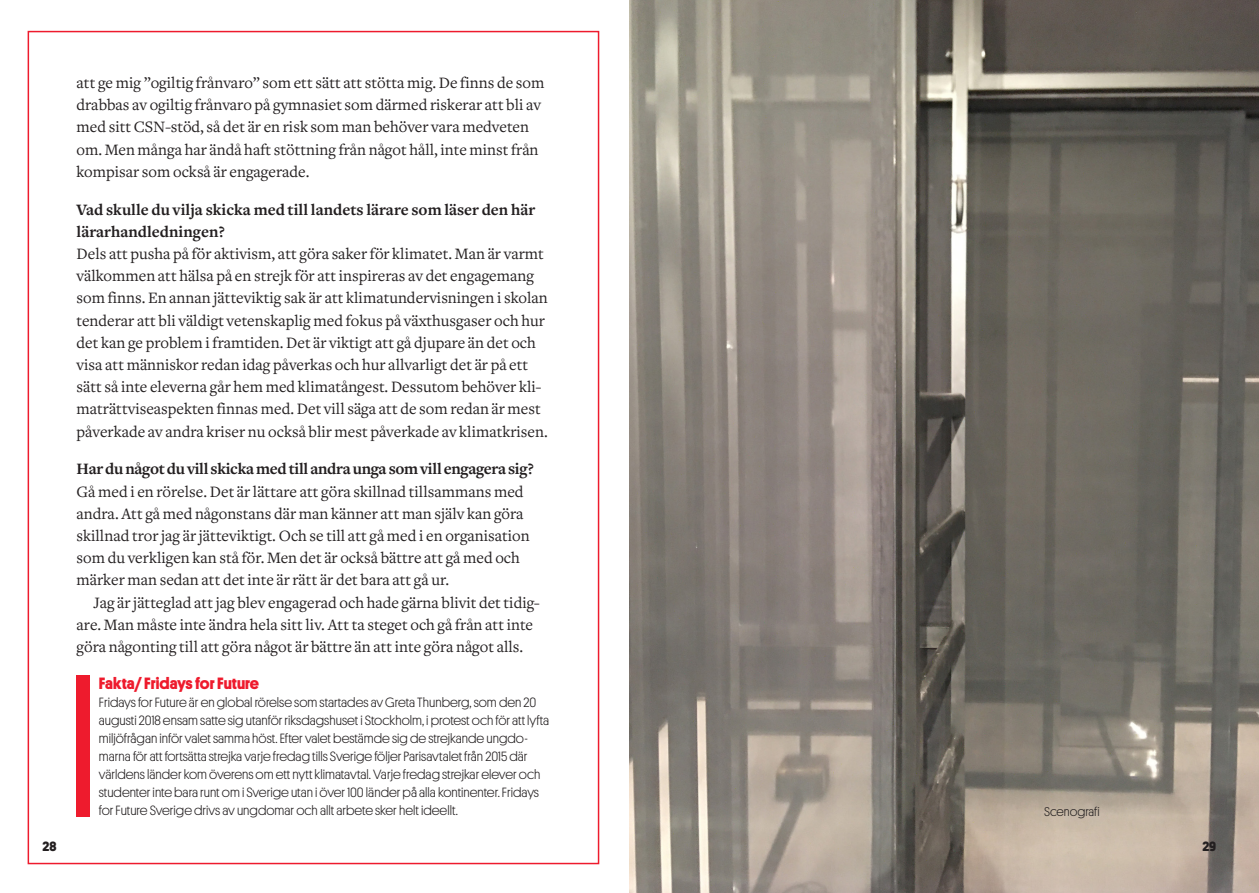
<style>
.page{position:relative;width:1259px;height:893px;background:#fff}
.page>*{position:absolute;margin:0;border:0;box-sizing:border-box;transform-origin:0 0}
.t1{font:16.5px/22.2px "Curtain Serif";color:#231f20}
.t2{font:700 16.5px/22.2px "Curtain Serif";color:#231f20}
.t3{font:700 16.5px "Curtain Serif";letter-spacing:-.02em;color:#231f20}
.t4{font:700 16.5px "Stage Sans";color:#ee1b2d}
.t5{font:300 13.5px/18px "Stage Sans";color:#231f20}
.t6{font:700 13.5px "Stage Sans";color:#231f20}
.t7{font:12.75px "Stage Sans";color:#231f20}
</style>
<div class="page">
<div style="left:77px;top:675px;width:13px;height:141px;background:#ee1b2d"></div>
<img style="left:629px;top:0;width:630px;height:893px">
<p class="t6" style="left:43px;top:836px;width:15px">28</p>
<p class="t1" style="left:77px;top:72px;width:469px">att ge mig ”ogiltig frånvaro” som ett sätt att stötta mig. De finns de som drabbas av ogiltig frånvaro på gymnasiet som därmed riskerar att bli av med sitt CSN-stöd, så det är en risk som man behöver vara medveten om. Men många har ändå haft stöttning från något håll, inte minst från kompisar som också är engagerade.</p>
<p class="t2" style="left:77px;top:199px;width:460px">Vad skulle du vilja skicka med till landets lärare som läser den här lärarhandledningen?</p>
<p class="t1" style="left:77px;top:243px;width:473px">Dels att pusha på för aktivism, att göra saker för klimatet. Man är varmt välkommen att hälsa på en strejk för att inspireras av det engagemang som finns. En annan jätteviktig sak är att klimatundervisningen i skolan tenderar att bli väldigt vetenskaplig med fokus på växthusgaser och hur det kan ge problem i framtiden. Det är viktigt att gå djupare än det och visa att människor redan idag påverkas och hur allvarligt det är på ett sätt så inte eleverna går hem med klimatångest. Dessutom behöver kli&shy;maträttviseaspekten finnas med. Det vill säga att de som redan är mest påverkade av andra kriser nu också blir mest påverkade av klimatkrisen.</p>
<p class="t3" style="left:77px;top:460px;width:459px">Har du något du vill skicka med till andra unga som vill engagera sig?</p>
<p class="t1" style="left:77px;top:480px;width:455px">Gå med i en rörelse. Det är lättare att göra skillnad tillsammans med andra. Att gå med någonstans där man känner att man själv kan göra skillnad tror jag är jätteviktigt. Och se till att gå med i en organisation som du verkligen kan stå för. Men det är också bättre att gå med och märker man sedan att det inte är rätt är det bara att gå ur.</p>
<p class="t1" style="left:77px;top:591px;width:465px;text-indent:17px">Jag är jätteglad att jag blev engagerad och hade gärna blivit det tidig&shy;are. Man måste inte ändra hela sitt liv. Att ta steget och gå från att inte göra någonting till att göra något är bättre än att inte göra något alls.</p>
<p class="t4" style="left:99px;top:671px;width:162px">Fakta/ Fridays for Future</p>
<p class="t5" style="left:99px;top:692px;width:452px">Fridays for Future är en global rörelse som startades av Greta Thunberg, som den 20 augusti 2018 ensam satte sig utanför riksdagshuset i Stockholm, i protest och för att lyfta miljöfrågan inför valet samma höst. Efter valet bestämde sig de strejkande ungdo&shy;marna för att fortsätta strejka varje fredag tills Sverige följer Parisavtalet från 2015 där världens länder kom överens om ett nytt klimatavtal. Varje fredag strejkar elever och studenter inte bara runt om i Sverige utan i över 100 länder på alla kontinenter. Fridays for Future Sverige drivs av ungdomar och allt arbete sker helt ideellt.</p>
<p class="t7" style="left:1044px;top:802px;width:57px">Scenografi</p>
<p class="t6" style="left:1202px;top:836px;width:15px">29</p>
</div>
